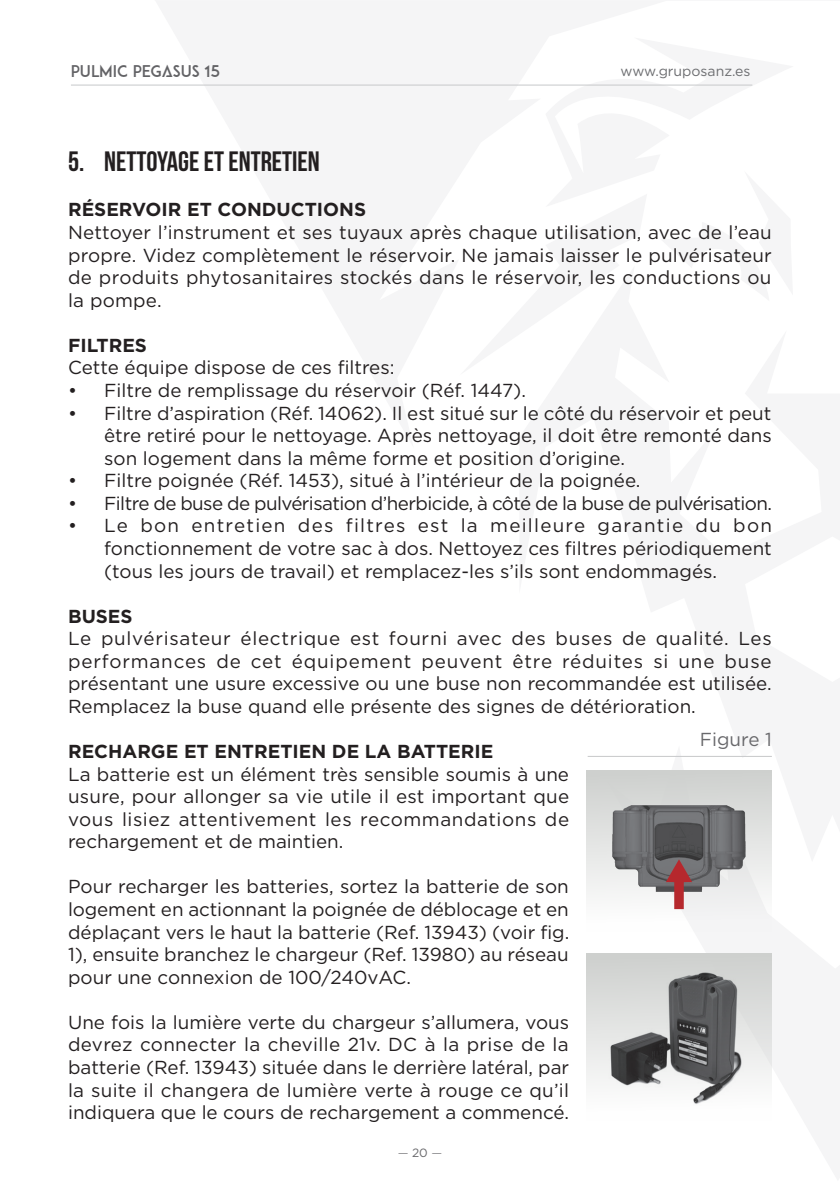
<style>
.page{position:relative;width:840px;height:1191px;background:#fff}
.page>*{position:absolute;margin:0;border:0;box-sizing:border-box;transform-origin:0 0}
.t1{font:28px "Bebas Neue";color:#231f20}
.t2{font:18.8px/22.6px "Gotham";color:#231f20;text-align:justify}
.t3{font:18.8px "Gotham";letter-spacing:-.03em;color:#231f20}
.t4{font:700 18.8px "Gotham";color:#231f20}
.t5{font:18.8px "Gotham";color:#69696c}
.t6{font:16px "Tamer";color:#636366}
.t7{font:14px "Gotham";color:#6c6d70}
.t8{font:300 12px "Gotham";color:#69696c}
.s1{font-weight:400}
</style>
<div class="page">
<hr style="left:71px;top:85px;width:680px;height:1px;background:#c7c8ca">
<div style="left:585px;top:953px;width:186px;height:167px;background:linear-gradient(to bottom,#cccecc,#fff)"></div>
<img style="left:602px;top:966px;width:151px;height:140px">
<div style="left:585px;top:770px;width:186px;height:161px;background:linear-gradient(to bottom,#cfd1ce,#fdfdfd)"></div>
<img style="left:608px;top:800px;width:140px;height:93px">
<svg style="left:665px;top:859px;width:26px;height:50px"></svg>
<hr style="left:587px;top:756px;width:184px;height:1px;background:#c7c8ca">
<p class="t6" style="left:71px;top:61px;width:151px">PULMIC PEGASUS 15</p>
<p class="t7" style="left:620px;top:62px;width:132px">www.gruposanz.es</p>
<h1 class="t1" style="left:68px;top:146px;width:253px">5. NETTOYAGE ET ENTRETIEN</h1>
<p class="t4" style="left:68px;top:197px;width:299px">RÉSERVOIR ET CONDUCTIONS</p>
<p class="t2" style="left:68px;top:221px;width:704px">Nettoyer l’instrument et ses tuyaux après chaque utilisation, avec de l’eau propre. Videz complètement le réservoir. Ne jamais laisser le pulvérisateur de produits phytosanitaires stockés dans le réservoir, les conductions ou la pompe.</p>
<p class="t4" style="left:68px;top:333px;width:80px">FILTRES</p>
<p class="t2" style="left:68px;top:356px;width:328px">Cette équipe dispose de ces filtres:</p>
<p class="t2" style="left:68px;top:378px;width:459px">• Filtre de remplissage du réservoir (Réf. 1447).</p>
<p class="t2" style="left:104px;top:401px;width:668px;text-indent:-36px">• Filtre d’aspiration (Réf. 14062). Il est situé sur le côté du réservoir et peut être retiré pour le nettoyage. Après nettoyage, il doit être remonté dans son logement dans la même forme et position d’origine.</p>
<p class="t2" style="left:68px;top:469px;width:573px">• Filtre poignée (Réf. 1453), situé à l’intérieur de la poignée.</p>
<p class="t3" style="left:68px;top:491px;width:705px">• Filtre de buse de pulvérisation d’herbicide, à côté de la buse de pulvérisation.</p>
<p class="t2" style="left:104px;top:514px;width:669px;text-indent:-36px">• Le bon entretien des filtres est la meilleure garantie du bon fonctionnement de votre sac à dos. Nettoyez ces filtres périodiquement (tous les jours de travail) et remplacez-les s’ils sont endommagés.</p>
<p class="t4" style="left:68px;top:603px;width:66px">BUSES</p>
<p class="t2" style="left:68px;top:627px;width:704px">Le pulvérisateur électrique est fourni avec des buses de qualité. Les performances de cet équipement peuvent être réduites si une buse présentant une usure excessive ou une buse non recommandée est utilisée.<br>Remplacez la buse quand elle présente des signes de détérioration.</p>
<p class="t4" style="left:68px;top:739px;width:426px">RECHARGE ET ENTRETIEN DE LA BATTERIE</p>
<p class="t2" style="left:68px;top:762px;width:502px">La batterie est un élément très sensible soumis à une usure, pour allonger sa vie utile il est important que vous lisiez attentivement les recommandations de rechargement et de maintien.</p>
<p class="t2" style="left:68px;top:875px;width:502px">Pour recharger les batteries, sortez la batterie de son logement en actionnant la poignée de déblocage et en déplaçant vers le haut la batterie (Ref. 13943) (voir fig.<br>1), ensuite branchez le chargeur (Ref. 13980) au réseau pour une connexion de 100/240vAC.</p>
<p class="t2" style="left:68px;top:1010px;width:502px">Une fois la lumière verte du chargeur s’allumera, vous devrez connecter la cheville 21v. DC à la prise de la batterie (Ref. 13943) située dans le derrière latéral, par la suite il changera de lumière verte à rouge ce qu’il indiquera que le cours de rechargement a commencé.</p>
<p class="t5" style="left:699px;top:727px;width:74px">Figure 1</p>
<p class="t8" style="left:397px;top:1144px;width:46px">— <span class="s1">20</span> —</p>
</div>
